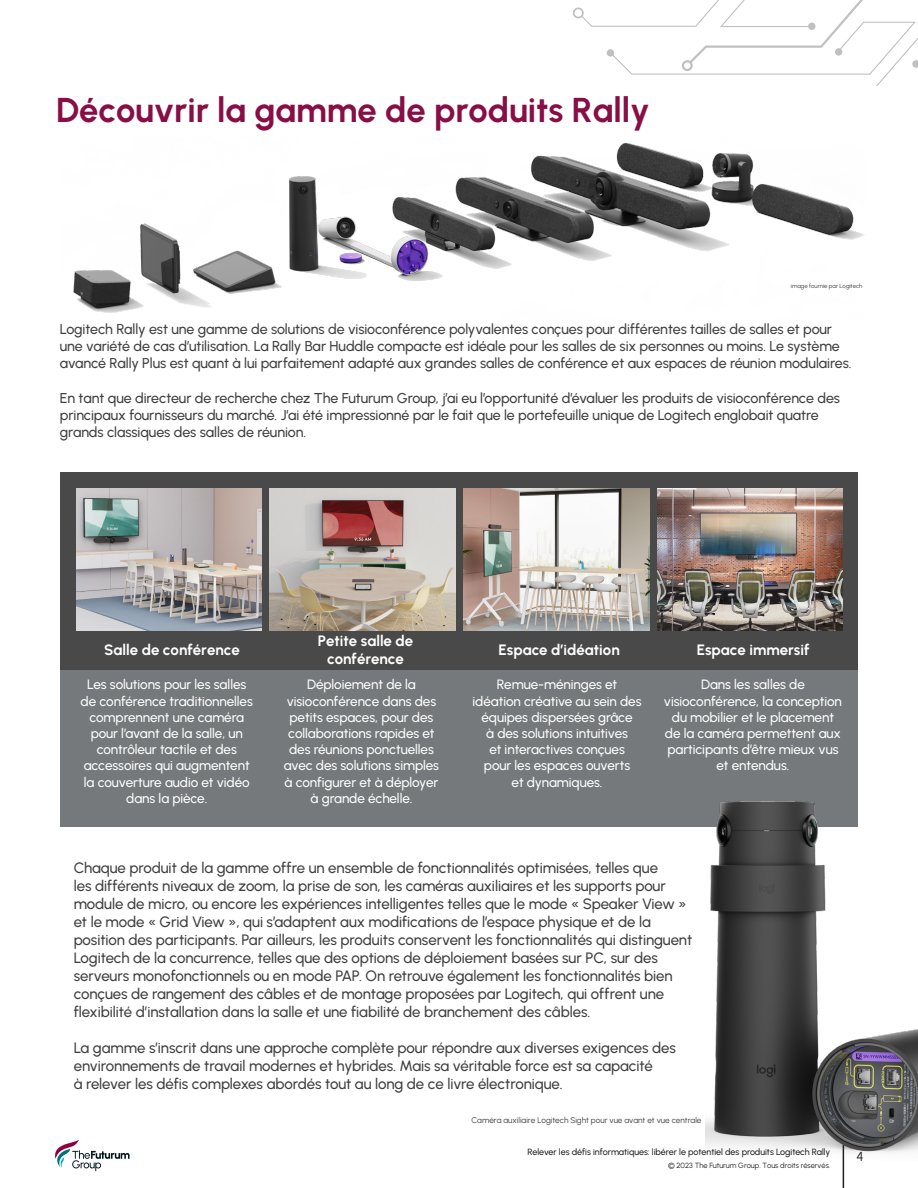
<style>
.page{position:relative;width:918px;height:1188px;background:#fff}
.page>*{position:absolute;margin:0;border:0;box-sizing:border-box;transform-origin:0 0}
.WH_Introduction_Head{font:34.5px "Urbanist";color:#880e46}
.footnote{font:500 15px/18px "Urbanist";letter-spacing:-.005em;color:#3e3e3f}
.WH_Introduction_Head-2{font:15px/18px "Urbanist";color:#fff;text-align:center}
.footnote-2{font:500 14.25px/17.1px "Urbanist";letter-spacing:-.005em;color:#3e3e3f}
.footnote-3{font:500 13.5px/16.2px "Urbanist";letter-spacing:-.005em;color:#fff;text-align:center}
.t1{font:13.05px "Urbanist";color:#231f20}
.t2{font:500 9px "Urbanist";letter-spacing:-.005em;color:#231f20}
.footnote-4{font:8.25px "Urbanist";color:#3e3e3f}
.t3{font:7.5px "Urbanist";color:#231f20}
.footnote-5{font:6px "Urbanist";color:#3e3e3f}
</style>
<div class="page">
<svg style="left:573px;top:0;width:345px;height:85px"></svg>
<div style="left:60px;top:472px;width:798px;height:355px;background:#76797b"></div>
<div style="left:60px;top:472px;width:798px;height:197px;background:#4a494a"></div>
<svg style="left:55px;top:1140px;width:75px;height:31px"></svg>
<img style="left:73px;top:143px;width:791px;height:170px">
<img style="left:706px;top:801px;width:212px;height:360px">
<img style="left:76px;top:488px;width:186px;height:143px">
<img style="left:270px;top:488px;width:186px;height:143px">
<img style="left:463px;top:488px;width:186px;height:143px">
<img style="left:657px;top:488px;width:186px;height:143px">
<hr style="left:843px;top:1145px;width:1px;height:43px;background:#231f20">
<p class="WH_Introduction_Head" style="left:56px;top:87px;width:595px">Découvrir la gamme de produits Rally</p>
<p class="footnote-5" style="left:791px;top:282px;width:73px">image fournie par Logitech</p>
<p class="footnote-2" style="left:60px;top:320px;width:793px">Logitech Rally est une gamme de solutions de visioconférence polyvalentes conçues pour différentes tailles de salles et pour une variété de cas d’utilisation. La Rally Bar Huddle compacte est idéale pour les salles de six personnes ou moins. Le système avancé Rally Plus est quant à lui parfaitement adapté aux grandes salles de conférence et aux espaces de réunion modulaires.</p>
<p class="footnote-2" style="left:60px;top:389px;width:782px">En tant que directeur de recherche chez The Futurum Group, j’ai eu l’opportunité d’évaluer les produits de visioconférence des principaux fournisseurs du marché. J’ai été impressionné par le fait que le portefeuille unique de Logitech englobait quatre grands classiques des salles de réunion.</p>
<p class="WH_Introduction_Head-2" style="left:104px;top:640px;width:137px">Salle de conférence</p>
<p class="WH_Introduction_Head-2" style="left:318px;top:631px;width:97px">Petite salle de conférence</p>
<p class="WH_Introduction_Head-2" style="left:499px;top:640px;width:123px">Espace d’idéation</p>
<p class="WH_Introduction_Head-2" style="left:697px;top:640px;width:114px">Espace immersif</p>
<p class="footnote-3" style="left:81px;top:676px;width:174px">Les solutions pour les salles de conférence traditionnelles comprennent une caméra pour l’avant de la salle, un contrôleur tactile et des accessoires qui augmentent la couverture audio et vidéo dans la pièce.</p>
<p class="footnote-3" style="left:284px;top:676px;width:157px">Déploiement de la visioconférence dans des petits espaces, pour des collaborations rapides et des réunions ponctuelles avec des solutions simples à configurer et à déployer à grande échelle.</p>
<p class="footnote-3" style="left:473px;top:676px;width:170px">Remue-méninges et idéation créative au sein des équipes dispersées grâce<br>à des solutions intuitives<br>et interactives conçues<br>pour les espaces ouverts<br>et dynamiques.</p>
<p class="footnote-3" style="left:664px;top:676px;width:179px">Dans les salles de visioconférence, la conception du mobilier et le placement de la caméra permettent aux participants d’être mieux vus et entendus.</p>
<p class="footnote" style="left:74px;top:858px;width:620px">Chaque produit de la gamme offre un ensemble de fonctionnalités optimisées, telles que<br>les différents niveaux de zoom, la prise de son, les caméras auxiliaires et les supports pour module de micro, ou encore les expériences intelligentes telles que le mode « Speaker View » et le mode « Grid View », qui s’adaptent aux modifications de l’espace physique et de la position des participants. Par ailleurs, les produits conservent les fonctionnalités qui distinguent Logitech de la concurrence, telles que des options de déploiement basées sur PC, sur des serveurs monofonctionnels ou en mode PAP. On retrouve également les fonctionnalités bien conçues de rangement des câbles et de montage proposées par Logitech, qui offrent une flexibilité d’installation dans la salle et une fiabilité de branchement des câbles.</p>
<p class="footnote" style="left:74px;top:1038px;width:604px">La gamme s’inscrit dans une approche complète pour répondre aux diverses exigences des environnements de travail modernes et hybrides. Mais sa véritable force est sa capacité<br>à relever les défis complexes abordés tout au long de ce livre électronique.</p>
<p class="footnote-4" style="left:471px;top:1114px;width:232px">Caméra auxiliaire Logitech Sight pour vue avant et vue centrale</p>
<p class="t2" style="left:528px;top:1146px;width:304px">Relever les défis informatiques: libérer le potentiel des produits Logitech Rally</p>
<p class="t1" style="left:856px;top:1148px;width:9px">4</p>
<p class="t3" style="left:668px;top:1160px;width:164px">© 2023 The Futurum Group. Tous droits réservés.</p>
</div>
